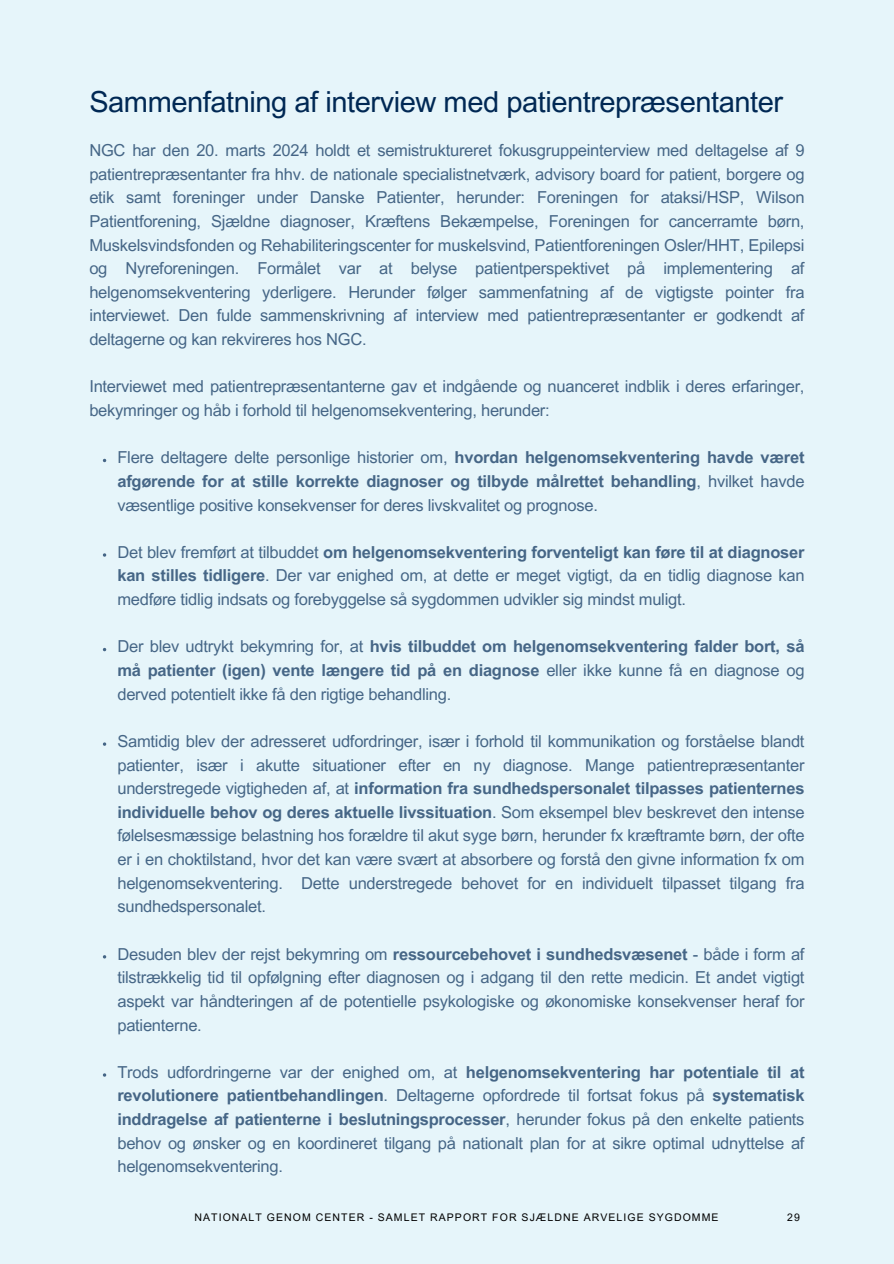
<style>
.page{position:relative;width:894px;height:1264px;background:#fff}
.page>*{position:absolute;margin:0;border:0;box-sizing:border-box;transform-origin:0 0}
.t1{font:28.95px "Arial MT Pro";letter-spacing:-.015em;color:#002854}
.t2{font:16.5px/23.7px "Arial MT Pro";letter-spacing:-.015em;color:#002854;text-align:justify}
.t3{font:10.5px "Arial MT Pro";letter-spacing:.1em;color:#000}
.s1{font-weight:700}
</style>
<div class="page">
<div style="left:0;top:0;width:893px;height:1263px;background:#e6f5fa"></div>
<h1 class="t1" style="left:89px;top:91px;width:695px">Sammenfatning af interview med patientrepræsentanter</h1>
<p class="t2" style="left:89px;top:140px;width:716px">NGC har den 20. marts 2024 holdt et semistruktureret fokusgruppeinterview med deltagelse af 9 patientrepræsentanter fra hhv. de nationale specialistnetværk, advisory board for patient, borgere og etik samt foreninger under Danske Patienter, herunder: Foreningen for ataksi/HSP, Wilson Patientforening, Sjældne diagnoser, Kræftens Bekæmpelse, Foreningen for cancerramte børn, Muskelsvindsfonden og Rehabiliteringscenter for muskelsvind, Patientforeningen Osler/HHT, Epilepsi og Nyreforeningen. Formålet var at belyse patientperspektivet på implementering af helgenomsekventering yderligere. Herunder følger sammenfatning af de vigtigste pointer fra interviewet. Den fulde sammenskrivning af interview med patientrepræsentanter er godkendt af deltagerne og kan rekvireres hos NGC.</p>
<p class="t2" style="left:89px;top:377px;width:716px">Interviewet med patientrepræsentanterne gav et indgående og nuanceret indblik i deres erfaringer, bekymringer og håb i forhold til helgenomsekventering, herunder:</p>
<p class="t2" style="left:117px;top:447px;width:688px">Flere deltagere delte personlige historier om, <span class="s1">hvordan helgenomsekventering havde været afgørende for at stille korrekte diagnoser og tilbyde målrettet behandling</span>, hvilket havde væsentlige positive konsekvenser for deres livskvalitet og prognose.</p>
<p class="t2" style="left:117px;top:542px;width:688px">Det blev fremført at tilbuddet <span class="s1">om helgenomsekventering forventeligt kan føre til at diagnoser kan stilles tidligere</span>. Der var enighed om, at dette er meget vigtigt, da en tidlig diagnose kan medføre tidlig indsats og forebyggelse så sygdommen udvikler sig mindst muligt.</p>
<p class="t2" style="left:117px;top:636px;width:688px">Der blev udtrykt bekymring for, at <span class="s1">hvis tilbuddet om helgenomsekventering falder bort, så må patienter (igen) vente længere tid på en diagnose</span> eller ikke kunne få en diagnose og derved potentielt ikke få den rigtige behandling.</p>
<p class="t2" style="left:117px;top:731px;width:688px">Samtidig blev der adresseret udfordringer, især i forhold til kommunikation og forståelse blandt patienter, især i akutte situationer efter en ny diagnose. Mange patientrepræsentanter understregede vigtigheden af, at <span class="s1">information fra sundhedspersonalet tilpasses patienternes individuelle behov og deres aktuelle livssituation</span>. Som eksempel blev beskrevet den intense følelsesmæssige belastning hos forældre til akut syge børn, herunder fx kræftramte børn, der ofte er i en choktilstand, hvor det kan være svært at absorbere og forstå den givne information fx om helgenomsekventering. Dette understregede behovet for en individuelt tilpasset tilgang fra sundhedspersonalet.</p>
<p class="t2" style="left:117px;top:944px;width:688px">Desuden blev der rejst bekymring om <span class="s1">ressourcebehovet i sundhedsvæsenet</span> - både i form af tilstrækkelig tid til opfølgning efter diagnosen og i adgang til den rette medicin. Et andet vigtigt aspekt var håndteringen af de potentielle psykologiske og økonomiske konsekvenser heraf for patienterne.</p>
<p class="t2" style="left:117px;top:1062px;width:688px">Trods udfordringerne var der enighed om, at <span class="s1">helgenomsekventering har potentiale til at revolutionere patientbehandlingen</span>. Deltagerne opfordrede til fortsat fokus på <span class="s1">systematisk inddragelse af patienterne i beslutningsprocesser</span>, herunder fokus på den enkelte patients behov og ønsker og en koordineret tilgang på nationalt plan for at sikre optimal udnyttelse af helgenomsekventering.</p>
<h2 class="t3" style="left:194px;top:1213px;width:525px">NATIONALT GENOM CENTER - SAMLET RAPPORT FOR SJÆLDNE ARVELIGE SYGDOMME</h2>
<h2 class="t3" style="left:786px;top:1213px;width:14px">29</h2>
</div>
